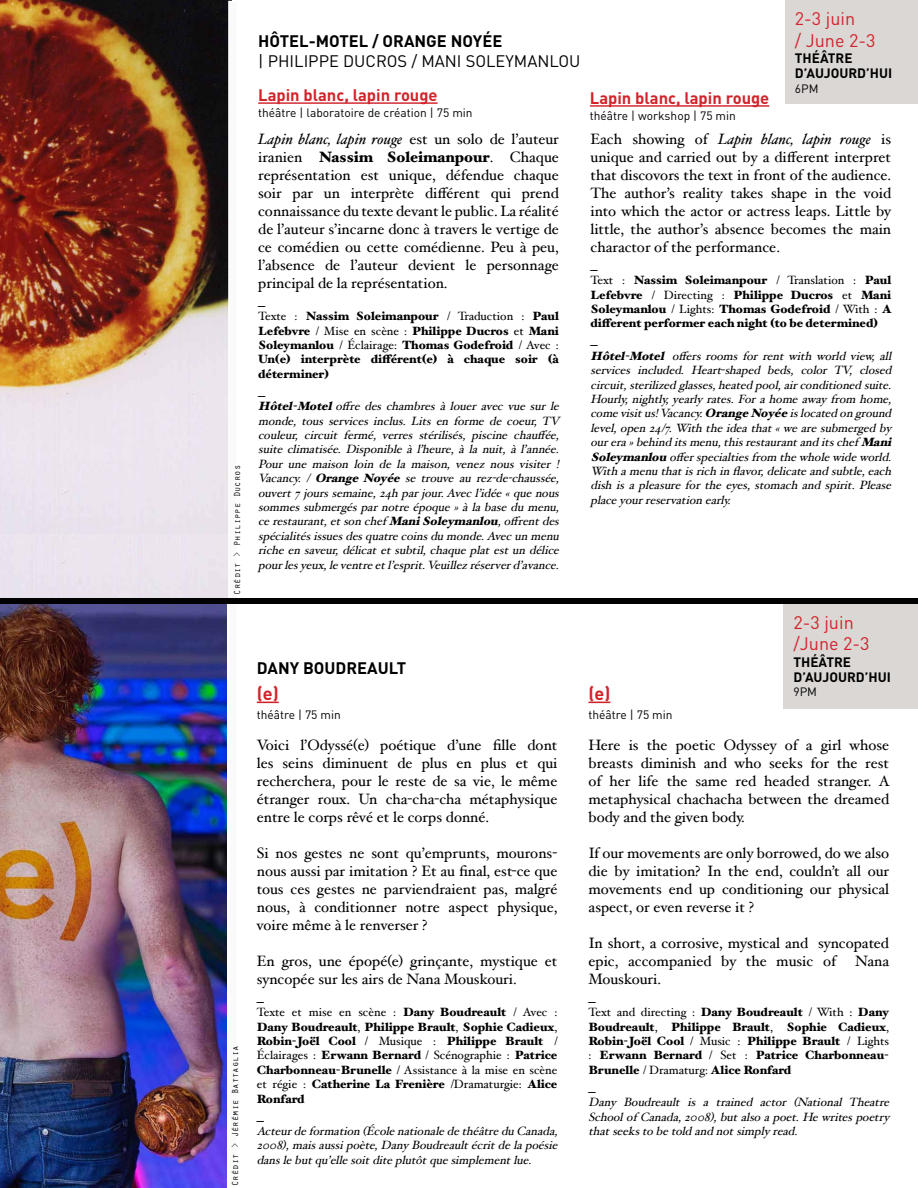
<style>
.page{position:relative;width:918px;height:1188px;background:#fff}
.page>*{position:absolute;margin:0;border:0;box-sizing:border-box;transform-origin:0 0}
.t1{font:18px/21.6px "DIN";color:#d2232a}
.t2{font:700 18px "DIN";color:#d2232a}
.t3{font:700 16.5px "DIN";color:#d2232a}
.t4{font:700 16.5px "DIN";color:#000}
.t5{font:16.5px "DIN";color:#000}
.t6{font:15px/18px "Hoefler Text";color:#000}
.t7{font:700 13.5px/15px "DIN";color:#000}
.t8{font:italic 12px/14.4px "Hoefler Text";color:#000;text-align:justify}
.t9{font:900 12px/14.4px "Hoefler Text";color:#000;text-align:justify}
.t10{font:12px "DIN";color:#000}
.t11{font:9px "Orator Std";color:#000}
.s1{font-style:italic}
.s2{font-weight:900}
.s3{font-weight:400}
</style>
<div class="page">
<div style="left:0;top:534px;width:228px;height:65px;background:#ece4ed"></div>
<img style="left:0;top:0;width:231px;height:534px">
<svg style="left:257px;top:702px;width:22px;height:1px"></svg>
<svg style="left:588px;top:702px;width:22px;height:1px"></svg>
<hr style="left:258px;top:102px;width:180px;height:2px;background:#d2232a">
<div style="left:784px;top:601px;width:134px;height:108px;background:#dbd7d5"></div>
<div style="left:785px;top:1px;width:133px;height:103px;background:#dbd7d5"></div>
<img style="left:0;top:603px;width:227px;height:585px">
<div style="left:229px;top:2px;width:8px;height:1185px;background:#fafafa"></div>
<hr style="left:0;top:599px;width:918px;height:4px;background:#020202">
<hr style="left:590px;top:105px;width:179px;height:2px;background:#d2232a">
<p class="t11" style="left:231px;top:595px;width:131px;rotate:-90deg">Crédit &gt; Philippe Ducros</p>
<p class="t11" style="left:229px;top:1186px;width:142px;rotate:-90deg">Crédit &gt; Jérémie Battaglia</p>
<p class="t4" style="left:258px;top:31px;width:246px">HÔTEL-MOTEL / ORANGE NOYÉE</p>
<p class="t5" style="left:258px;top:51px;width:324px">| PHILIPPE DUCROS / MANI SOLEYMANLOU</p>
<p class="t10" style="left:258px;top:105px;width:216px">théâtre | laboratoire de création | 75 min</p>
<p class="t3" style="left:258px;top:84px;width:181px">Lapin blanc, lapin rouge</p>
<p class="t6" style="left:258px;top:130px;width:302px"><span class="s1">Lapin blanc, lapin rouge</span> est un solo de l’auteur iranien <span class="s2">Nassim Soleimanpour</span>. Chaque représentation est unique, défendue chaque soir par un interprète différent qui prend connaissance du texte devant le public. La réalité de l’auteur s’incarne donc à travers le vertige de ce comédien ou cette comédienne. Peu à peu, l’absence de l’auteur devient le personnage principal de la représentation.<br>_</p>
<p class="t9" style="left:258px;top:309px;width:302px"><span class="s3">Texte :</span> Nassim Soleimanpour <span class="s3">/ Traduction :</span> Paul Lefebvre <span class="s3">/ Mise en scène :</span> Philippe Ducros <span class="s3">et</span> Mani Soleymanlou <span class="s3">/ Éclairage:</span> Thomas Godefroid <span class="s3">/ Avec :<br></span>Un(e) interprète différent(e) à chaque soir (à déterminer)</p>
<p class="t6" style="left:258px;top:382px;width:9px">_</p>
<p class="t8" style="left:258px;top:399px;width:306px"><span class="s2">Hôtel-Motel</span>offre des chambres à louer avec vue sur le monde, tous services inclus. Lits en forme de coeur, TV couleur, circuit fermé, verres stérilisés, piscine chauffée, suite climatisée. Disponible à l’heure, à la nuit, à l’année.<br>Pour une maison loin de la maison, venez nous visiter !<br>Vacancy. / <span class="s2">OrangeNoyée</span> se trouve au rez-de-chaussée, ouvert7jourssemaine,24hparjour.Avecl’idée«quenous sommessubmergésparnotreépoque»àlabasedumenu, cerestaurant,etsonchef <span class="s2">ManiSoleymanlou</span>,offrentdes spécialitésissuesdesquatrecoinsdumonde.Avecunmenu richeensaveur,délicatetsubtil,chaqueplatestundélice pourlesyeux,leventreetl’esprit.Veuillezréserverd’avance.</p>
<p class="t3" style="left:590px;top:87px;width:181px">Lapin blanc, lapin rouge</p>
<p class="t10" style="left:590px;top:108px;width:148px">théâtre | workshop | 75 min</p>
<p class="t1" style="left:795px;top:7px;width:82px">2-3 juin<br>/ June 2-3</p>
<p class="t7" style="left:795px;top:50px;width:99px">THÉÂTRE<br>D’AUJOURD’HUI</p>
<p class="t10" style="left:795px;top:81px;width:25px">6PM</p>
<p class="t6" style="left:591px;top:130px;width:302px">Each showing of <span class="s1">Lapin blanc, lapin rouge</span> is unique and carried out by a different interpret that discovors the text in front of the audience.<br>The author’s reality takes shape in the void into which the actor or actress leaps. Little by little, the author’s absence becomes the main charactor of the performance.<br>_</p>
<p class="t9" style="left:591px;top:273px;width:303px"><span class="s3">Text :</span> Nassim Soleimanpour <span class="s3">/ Translation :</span> Paul Lefebvre <span class="s3">/ Directing :</span> Philippe Ducros <span class="s3">et</span> Mani Soleymanlou <span class="s3">/ Lights:</span> Thomas Godefroid <span class="s3">/ With :</span> A different performer each night (to be determined)</p>
<p class="t6" style="left:591px;top:331px;width:9px">_</p>
<p class="t8" style="left:591px;top:348px;width:306px"><span class="s2">Hôtel-Motel</span> offers rooms for rent with world view, all services included. Heart-shaped beds, color TV, closed circuit,sterilizedglasses,heatedpool,airconditionedsuite.<br>Hourly,nightly,yearlyrates.Forahomeawayfrom home, comevisitus!Vacancy.<span class="s2">OrangeNoyée</span>islocatedonground level,open24/7.Withtheideathat«wearesubmergedby ourera»behinditsmenu,thisrestaurantanditschef <span class="s2">Mani Soleymanlou</span> offerspecialtiesfrom thewholewideworld.<br>Withamenuthatisrichinflavor,delicateandsubtle,each dish is a pleasure for the eyes, stomach and spirit. Please placeyourreservationearly.</p>
<p class="t4" style="left:257px;top:657px;width:151px">DANY BOUDREAULT</p>
<p class="t10" style="left:257px;top:707px;width:86px">théâtre | 75 min</p>
<p class="t2" style="left:257px;top:682px;width:23px">(e)</p>
<p class="t6" style="left:257px;top:736px;width:302px;text-align:justify">Voici l’Odyssé(e) poétique d’une fille dont les seins diminuent de plus en plus et qui recherchera, pour le reste de sa vie, le même étranger roux. Un cha-cha-cha métaphysique entre le corps rêvé et le corps donné.</p>
<p class="t6" style="left:257px;top:844px;width:302px;text-align:justify">Si nos gestes ne sont qu’emprunts, mourons&shy;nous aussi par imitation ? Et au final, est-ce que tous ces gestes ne parviendraient pas, malgré nous, à conditionner notre aspect physique, voire même à le renverser ?</p>
<p class="t6" style="left:257px;top:952px;width:302px">En gros, une épopé(e) grinçante, mystique et syncopée sur les airs de Nana Mouskouri.<br>_</p>
<p class="t9" style="left:257px;top:1005px;width:302px"><span class="s3">Texte et mise en scène :</span> Dany Boudreault <span class="s3">/ Avec :<br></span>Dany Boudreault<span class="s3">,</span> Philippe Brault<span class="s3">,</span> Sophie Cadieux<span class="s3">, </span>Robin-Joël Cool <span class="s3">/ Musique :</span> Philippe Brault <span class="s3">/ Éclairages :</span> Erwann Bernard <span class="s3">/ Scénographie :</span> Patrice Charbonneau-Brunelle <span class="s3">/ Assistance à la mise en scène et régie :</span> Catherine La Frenière <span class="s3">/Dramaturgie:</span> Alice Ronfard</p>
<p class="t6" style="left:257px;top:1106px;width:9px">_</p>
<p class="t8" style="left:257px;top:1124px;width:306px">Acteurdeformation(ÉcolenationaledethéâtreduCanada, 2008),maisaussipoète,DanyBoudreaultécritdelapoésie danslebutqu’ellesoitditeplutôtquesimplementlue.</p>
<p class="t2" style="left:588px;top:682px;width:23px">(e)</p>
<p class="t10" style="left:588px;top:707px;width:86px">théâtre | 75 min</p>
<p class="t1" style="left:794px;top:611px;width:78px">2-3 juin /June 2-3</p>
<p class="t7" style="left:794px;top:654px;width:99px">THÉÂTRE<br>D’AUJOURD’HUI</p>
<p class="t10" style="left:794px;top:684px;width:25px">9PM</p>
<p class="t6" style="left:588px;top:736px;width:303px;text-align:justify">Here is the poetic Odyssey of a girl whose breasts diminish and who seeks for the rest of her life the same red headed stranger. A metaphysical chachacha between the dreamed body and the given body.</p>
<p class="t6" style="left:588px;top:844px;width:302px;text-align:justify">If our movements are only borrowed, do we also die by imitation? In the end, couldn’t all our movements end up conditioning our physical aspect, or even reverse it ?</p>
<p class="t6" style="left:588px;top:934px;width:302px">In short, a corrosive, mystical and syncopated epic, accompanied by the music of</p>
<p class="t6" style="left:855px;top:952px;width:35px">Nana</p>
<p class="t6" style="left:588px;top:970px;width:74px">Mouskouri. _</p>
<p class="t9" style="left:588px;top:1005px;width:302px"><span class="s3">Text and directing :</span> Dany Boudreault <span class="s3">/ With :</span> Dany Boudreault<span class="s3">,</span> Philippe Brault<span class="s3">,</span> Sophie Cadieux<span class="s3">, </span>Robin-Joël Cool <span class="s3">/ Music :</span> Philippe Brault <span class="s3">/ Lights :</span> Erwann Bernard <span class="s3">/ Set :</span> Patrice Charbonneau-Brunelle <span class="s3">/ Dramaturg:</span> Alice Ronfard</p>
<p class="t6" style="left:588px;top:1078px;width:9px">_</p>
<p class="t8" style="left:588px;top:1095px;width:306px">Dany Boudreault is a trained actor (National Theatre Schoolof Canada,2008),butalsoapoet.Hewritespoetry thatseekstobetoldandnotsimplyread.</p>
</div>
